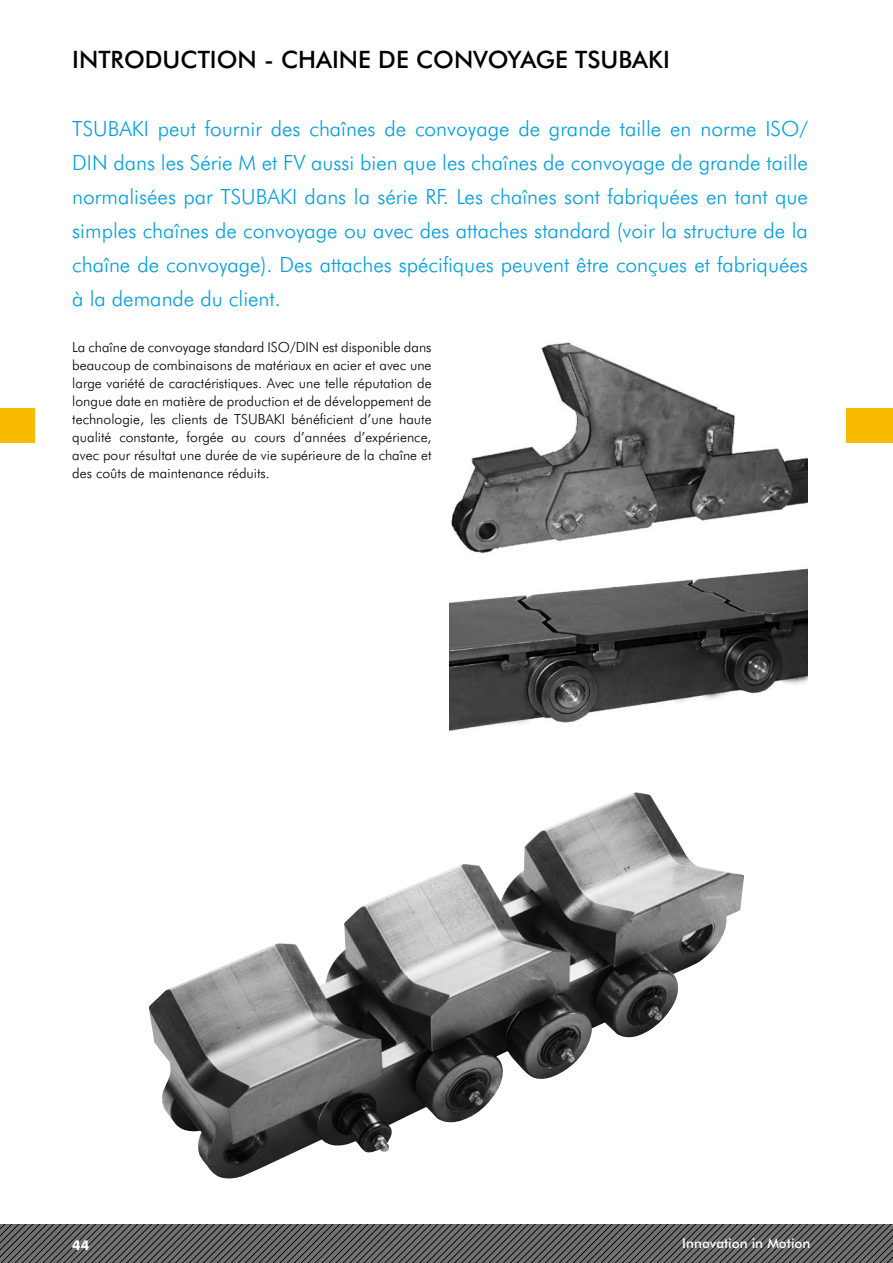
<style>
.page{position:relative;width:893px;height:1263px;background:#fff}
.page>*{position:absolute;margin:0;border:0;box-sizing:border-box;transform-origin:0 0}
.t1{font:500 24px "Futura BT";color:#000}
.t2{font:300 21px/34px "Futura BT";color:#009ee0;text-align:justify}
.t3{font:300 13.95px/18px "Futura BT";color:#000;text-align:justify}
.t4{font:500 13.5px "Futura BT";color:#fff}
.t5{font:700 13.5px "Futura BT";color:#fff}
</style>
<div class="page">
<svg style="left:0;top:1225px;width:892px;height:38px;background:#5b5c5e"></svg>
<hr style="left:892px;top:1225px;width:1px;height:38px;background:#000">
<div style="left:0;top:408px;width:34px;height:34px;background:#faba00"></div>
<div style="left:846px;top:408px;width:47px;height:34px;background:#faba00"></div>
<img style="left:451px;top:342px;width:357px;height:212px">
<img style="left:450px;top:568px;width:358px;height:163px">
<img style="left:149px;top:792px;width:595px;height:387px">
<h1 class="t1" style="left:72px;top:45px;width:599px">INTRODUCTION - CHAINE DE CONVOYAGE TSUBAKI</h1>
<p class="t2" style="left:72px;top:111px;width:737px">TSUBAKI peut fournir des chaînes de convoyage de grande taille en norme ISO/ DIN dans les Série M et FV aussi bien que les chaînes de convoyage de grande taille normalisées par TSUBAKI dans la série RF. Les chaînes sont fabriquées en tant que simples chaînes de convoyage ou avec des attaches standard (voir la structure de la chaîne de convoyage). Des attaches spécifiques peuvent être conçues et fabriquées à la demande du client.</p>
<p class="t3" style="left:72px;top:338px;width:361px">La chaîne de convoyage standard ISO/DIN est disponible dans beaucoup de combinaisons de matériaux en acier et avec une large variété de caractéristiques. Avec une telle réputation de longue date en matière de production et de développement de technologie, les clients de TSUBAKI bénéficient d’une haute qualité constante, forgée au cours d’années d’expérience, avec pour résultat une durée de vie supérieure de la chaîne et des coûts de maintenance réduits.</p>
<p class="t5" style="left:72px;top:1237px;width:18px">44</p>
<p class="t4" style="left:682px;top:1235px;width:130px">Innovation in Motion</p>
</div>
